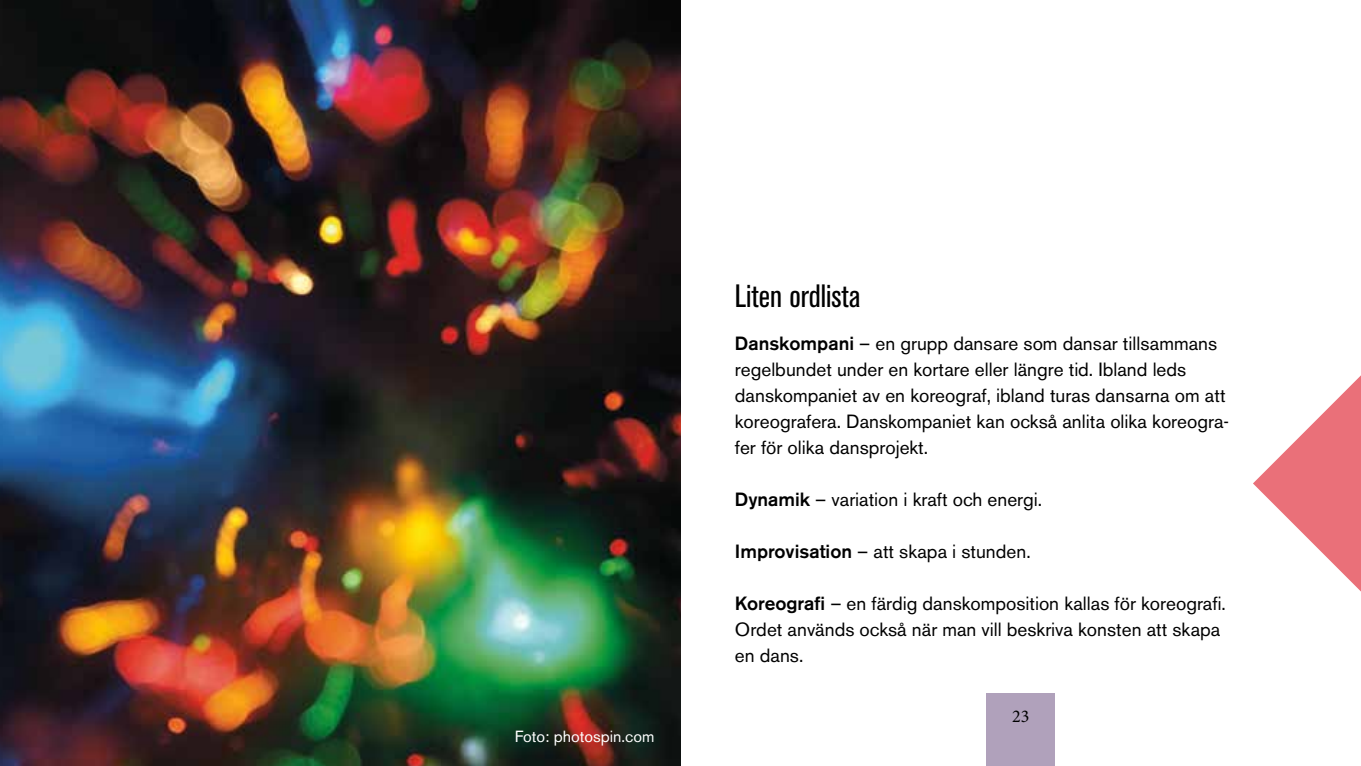
<style>
.page{position:relative;width:1361px;height:766px;background:#fff}
.page>*{position:absolute;margin:0;border:0;box-sizing:border-box;transform-origin:0 0}
.t1{font:condensed 32px "Akzidenz Grotesk BE";color:#000}
.t2{font:19px/26px "Akzidenz Grotesk BE";color:#000}
.t3{font:18px "Minion Pro";color:#000}
.t4{font:16px "Akzidenz Grotesk BE";color:#fff}
.s1{font-weight:500}
</style>
<div class="page">
<div style="left:986px;top:693px;width:69px;height:72px;background:#b0a1bb"></div>
<img style="left:0;top:0;width:680px;height:765px">
<svg style="left:1253px;top:375px;width:108px;height:216px"></svg>
<p class="t4" style="left:515px;top:726px;width:141px">Foto: photospin.com</p>
<h1 class="t1" style="left:735px;top:278px;width:127px">Liten ordlista</h1>
<p class="t2" style="left:735px;top:330px;width:496px"><span class="s1">Danskompani</span> – en grupp dansare som dansar tillsammans regelbundet under en kortare eller längre tid. Ibland leds danskompaniet av en koreograf, ibland turas dansarna om att koreografera. Danskompaniet kan också anlita olika koreogra&shy;fer för olika dansprojekt.</p>
<p class="t2" style="left:735px;top:486px;width:309px"><span class="s1">Dynamik</span> – variation i kraft och energi.</p>
<p class="t2" style="left:735px;top:538px;width:297px"><span class="s1">Improvisation</span> – att skapa i stunden.</p>
<p class="t2" style="left:735px;top:590px;width:492px"><span class="s1">Koreografi</span> – en färdig danskomposition kallas för koreografi.<br>Ordet används också när man vill beskriva konsten att skapa en dans.</p>
<p class="t3" style="left:1012px;top:704px;width:19px">23</p>
</div>
